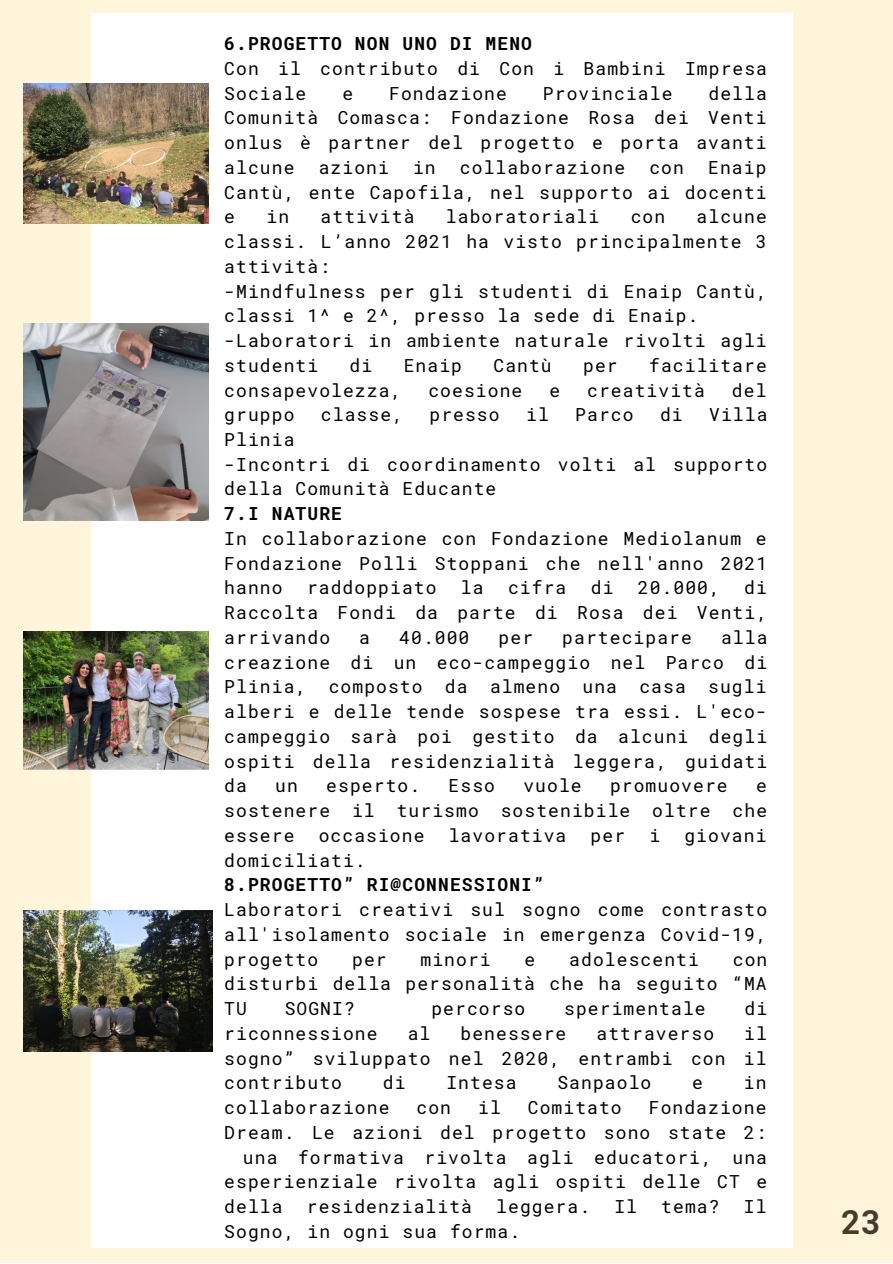
<style>
.page{position:relative;width:893px;height:1264px;background:#fff}
.page>*{position:absolute;margin:0;border:0;box-sizing:border-box;transform-origin:0 0}
.t1{font:700 33px "Roboto Mono";color:#4a3a2a}
.t2{font:18px/24.8px "Roboto Mono";letter-spacing:.06em;color:#000;text-align:justify}
.t3{font:700 18px "Roboto Mono";letter-spacing:.06em;color:#000}
</style>
<div class="page">
<div style="left:0;top:0;width:892px;height:1262px;background:#fef5db"></div>
<div style="left:91px;top:13px;width:701px;height:1234px;background:#fff"></div>
<img style="left:23px;top:631px;width:186px;height:138px">
<img style="left:23px;top:84px;width:186px;height:139px">
<img style="left:23px;top:324px;width:186px;height:196px">
<img style="left:23px;top:910px;width:189px;height:141px">
<p class="t3" style="left:224px;top:31px;width:309px">6.PROGETTO NON UNO DI MENO</p>
<p class="t2" style="left:224px;top:55px;width:544px">Con il contributo di Con i Bambini Impresa<br>Sociale</p>
<p class="t2" style="left:224px;top:80px;width:544px;text-indent:484px">della Comunità Comasca: Fondazione Rosa dei Venti onlus è partner del progetto e porta avanti alcune</p>
<p class="t2" style="left:342px;top:80px;width:12px">e</p>
<p class="t2" style="left:389px;top:80px;width:119px">Fondazione</p>
<p class="t2" style="left:543px;top:80px;width:131px">Provinciale</p>
<p class="t2" style="left:319px;top:154px;width:72px">azioni</p>
<p class="t2" style="left:413px;top:154px;width:24px">in</p>
<p class="t2" style="left:460px;top:154px;width:167px">collaborazione</p>
<p class="t2" style="left:649px;top:154px;width:36px">con</p>
<p class="t2" style="left:224px;top:154px;width:544px;text-indent:484px">Enaip Cantù, ente Capofila, nel supporto ai docenti e</p>
<p class="t2" style="left:224px;top:204px;width:544px;text-indent:472px">alcune classi. L’anno 2021 ha visto principalmente 3 attività:</p>
<p class="t2" style="left:224px;top:278px;width:544px">-Mindfulness per gli studenti di Enaip Cantù, classi 1^ e 2^, presso la sede di Enaip.</p>
<p class="t2" style="left:224px;top:327px;width:544px">-Laboratori in ambiente naturale rivolti agli studenti</p>
<p class="t2" style="left:266px;top:204px;width:24px">in</p>
<p class="t2" style="left:320px;top:204px;width:95px">attività</p>
<p class="t2" style="left:446px;top:204px;width:155px">laboratoriali</p>
<p class="t2" style="left:630px;top:204px;width:36px">con</p>
<p class="t2" style="left:349px;top:352px;width:24px">di</p>
<p class="t2" style="left:403px;top:352px;width:60px">Enaip</p>
<p class="t2" style="left:493px;top:352px;width:60px">Cantù</p>
<p class="t2" style="left:583px;top:352px;width:36px">per</p>
<p class="t2" style="left:649px;top:352px;width:119px">facilitare</p>
<p class="t2" style="left:224px;top:377px;width:178px">consapevolezza,</p>
<p class="t2" style="left:428px;top:377px;width:95px">coesione</p>
<p class="t2" style="left:549px;top:377px;width:12px">e</p>
<p class="t2" style="left:587px;top:377px;width:119px">creatività</p>
<p class="t2" style="left:731px;top:377px;width:36px">del</p>
<p class="t2" style="left:224px;top:402px;width:72px">gruppo</p>
<p class="t2" style="left:321px;top:402px;width:84px">classe,</p>
<p class="t2" style="left:429px;top:402px;width:72px">presso</p>
<p class="t2" style="left:526px;top:402px;width:24px">il</p>
<p class="t2" style="left:575px;top:402px;width:60px">Parco</p>
<p class="t2" style="left:660px;top:402px;width:24px">di</p>
<p class="t2" style="left:709px;top:402px;width:60px">Villa</p>
<p class="t2" style="left:224px;top:426px;width:72px">Plinia</p>
<p class="t2" style="left:224px;top:451px;width:544px">-Incontri di coordinamento volti al supporto della Comunità Educante</p>
<p class="t3" style="left:224px;top:501px;width:119px">7.I NATURE</p>
<p class="t2" style="left:224px;top:525px;width:544px">In collaborazione con Fondazione Mediolanum e Fondazione Polli Stoppani che nell'anno 2021 hanno</p>
<p class="t2" style="left:307px;top:575px;width:131px">raddoppiato</p>
<p class="t2" style="left:461px;top:575px;width:24px">la</p>
<p class="t2" style="left:508px;top:575px;width:60px">cifra</p>
<p class="t2" style="left:590px;top:575px;width:24px">di</p>
<p class="t2" style="left:637px;top:575px;width:84px">20.000,</p>
<p class="t2" style="left:224px;top:575px;width:544px;text-indent:520px">di Raccolta Fondi da parte di Rosa dei Venti, arrivando</p>
<p class="t2" style="left:224px;top:624px;width:544px;text-indent:496px">alla creazione di un eco-campeggio nel Parco di Plinia, composto da almeno una casa sugli alberi e delle tende sospese tra essi. L'eco&shy;campeggio sarà poi gestito da alcuni degli ospiti della residenzialità leggera, guidati da</p>
<p class="t2" style="left:359px;top:624px;width:12px">a</p>
<p class="t2" style="left:399px;top:624px;width:72px">40.000</p>
<p class="t2" style="left:498px;top:624px;width:36px">per</p>
<p class="t2" style="left:562px;top:624px;width:131px">partecipare</p>
<p class="t2" style="left:275px;top:773px;width:24px">un</p>
<p class="t2" style="left:326px;top:773px;width:95px">esperto.</p>
<p class="t2" style="left:448px;top:773px;width:48px">Esso</p>
<p class="t2" style="left:523px;top:773px;width:60px">vuole</p>
<p class="t2" style="left:610px;top:773px;width:119px">promuovere</p>
<p class="t2" style="left:224px;top:773px;width:544px;text-indent:531px">e sostenere il turismo sostenibile oltre che essere</p>
<p class="t2" style="left:319px;top:822px;width:107px">occasione</p>
<p class="t2" style="left:448px;top:822px;width:119px">lavorativa</p>
<p class="t2" style="left:590px;top:822px;width:36px">per</p>
<p class="t2" style="left:649px;top:822px;width:12px">i</p>
<p class="t2" style="left:684px;top:822px;width:84px">giovani</p>
<p class="t2" style="left:224px;top:847px;width:143px">domiciliati.</p>
<p class="t3" style="left:224px;top:872px;width:321px">8.PROGETTO” RI@CONNESSIONI”</p>
<p class="t2" style="left:224px;top:896px;width:544px">Laboratori creativi sul sogno come contrasto all'isolamento sociale in emergenza Covid-19, progetto</p>
<p class="t2" style="left:352px;top:946px;width:36px">per</p>
<p class="t2" style="left:420px;top:946px;width:72px">minori</p>
<p class="t2" style="left:524px;top:946px;width:12px">e</p>
<p class="t2" style="left:569px;top:946px;width:131px">adolescenti</p>
<p class="t2" style="left:224px;top:946px;width:544px;text-indent:508px">con disturbi della personalità che ha seguito “MA TU</p>
<p class="t2" style="left:285px;top:995px;width:72px">SOGNI?</p>
<p class="t2" style="left:431px;top:995px;width:95px">percorso</p>
<p class="t2" style="left:564px;top:995px;width:143px">sperimentale</p>
<p class="t2" style="left:744px;top:995px;width:24px">di</p>
<p class="t2" style="left:224px;top:1020px;width:155px">riconnessione</p>
<p class="t2" style="left:408px;top:1020px;width:24px">al</p>
<p class="t2" style="left:460px;top:1020px;width:107px">benessere</p>
<p class="t2" style="left:596px;top:1020px;width:119px">attraverso</p>
<p class="t2" style="left:224px;top:1020px;width:544px;text-indent:520px">il sogno” sviluppato nel 2020, entrambi con il contributo</p>
<p class="t2" style="left:383px;top:1069px;width:24px">di</p>
<p class="t2" style="left:446px;top:1069px;width:72px">Intesa</p>
<p class="t2" style="left:557px;top:1069px;width:95px">Sanpaolo</p>
<p class="t2" style="left:692px;top:1069px;width:12px">e</p>
<p class="t2" style="left:743px;top:1069px;width:24px">in</p>
<p class="t2" style="left:224px;top:1094px;width:167px">collaborazione</p>
<p class="t2" style="left:416px;top:1094px;width:36px">con</p>
<p class="t2" style="left:478px;top:1094px;width:24px">il</p>
<p class="t2" style="left:527px;top:1094px;width:95px">Comitato</p>
<p class="t2" style="left:648px;top:1094px;width:119px">Fondazione</p>
<p class="t2" style="left:224px;top:1119px;width:544px">Dream. Le azioni del progetto sono state 2:</p>
<p class="t2" style="left:243px;top:1144px;width:525px">una formativa rivolta agli educatori, una</p>
<p class="t2" style="left:224px;top:1168px;width:544px">esperienziale rivolta agli ospiti delle CT e</p>
<p class="t2" style="left:224px;top:1193px;width:60px">della</p>
<p class="t2" style="left:307px;top:1193px;width:167px">residenzialità</p>
<p class="t2" style="left:496px;top:1193px;width:95px">leggera.</p>
<p class="t2" style="left:614px;top:1193px;width:24px">Il</p>
<p class="t2" style="left:661px;top:1193px;width:60px">tema?</p>
<p class="t2" style="left:743px;top:1193px;width:24px">Il</p>
<p class="t2" style="left:224px;top:1218px;width:297px">Sogno, in ogni sua forma.</p>
<p class="t1" style="left:841px;top:1199px;width:41px">23</p>
</div>
